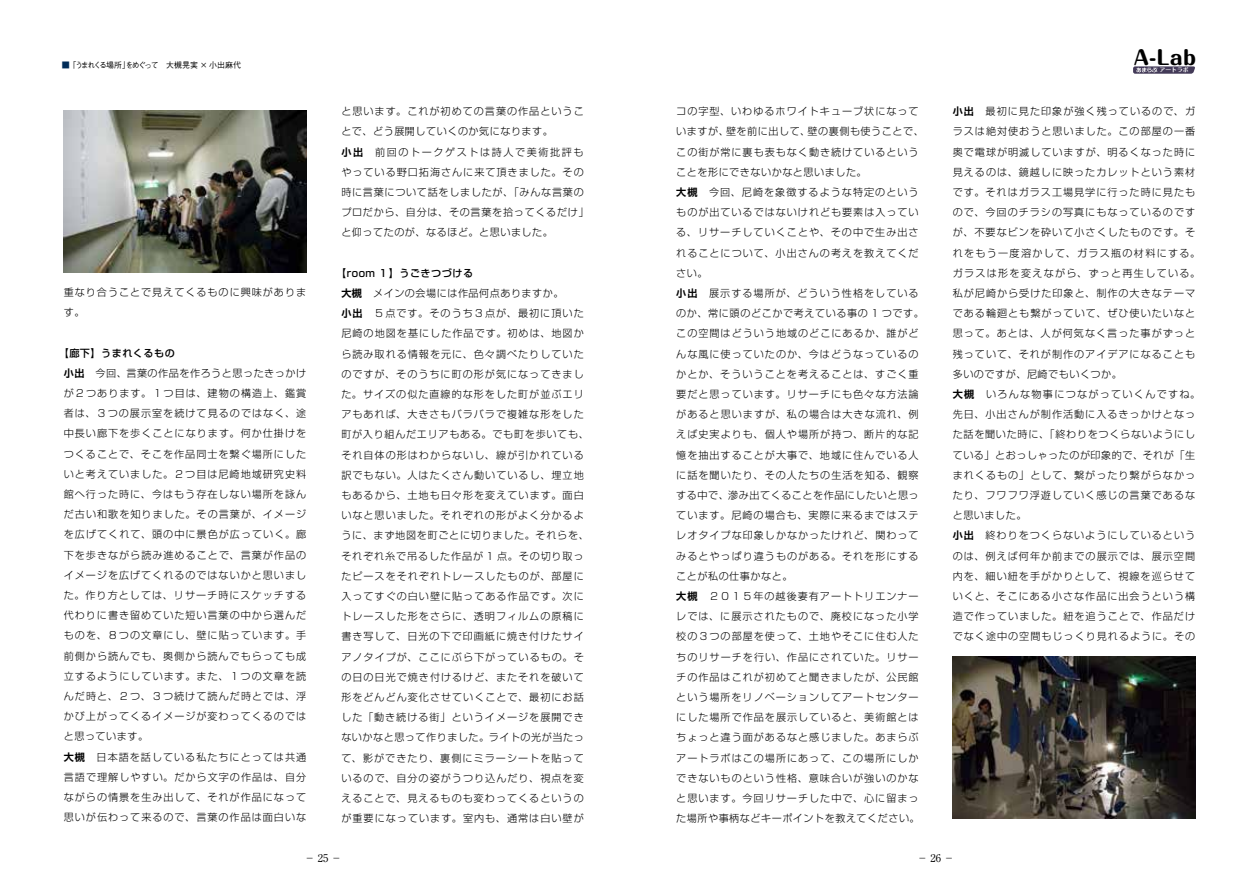
<style>
.page{position:relative;width:1259px;height:893px;background:#fff}
.page>*{position:absolute;margin:0;border:0;box-sizing:border-box;transform-origin:0 0}
.t1{font:800 19.5px "Maru Fo Pro";color:#000}
.t2{font:10.65px "Ryumin Pro";color:#000}
.t3{font:300 10.05px/20.2px "Shin Go Pro";letter-spacing:.1em;color:#000}
.t4{font:300 10.05px/20.2px "Shin Go Pro";letter-spacing:.07em;color:#000}
.t5{font:500 7.95px "Gothic BBB Pro";letter-spacing:-.145em;color:#000}
.t6{font:700 5.85px "Maru Fo Pro";color:#fff}
.s1{color:#002c58}
.s2{font-weight:500}
.s3{font-family:"Shin Go Pro De";font-weight:700}
</style>
<div class="page">
<svg style="left:1133px;top:66px;width:62px;height:8px"></svg>
<img style="left:64px;top:111px;width:242px;height:161px">
<img style="left:952px;top:657px;width:243px;height:162px">
<p class="t5" style="left:62px;top:59px;width:181px"><span class="s1">■</span>「うまれくる場所」をめぐって　大槻晃実 × 小出麻代</p>
<p class="t3" style="left:64px;top:281px;width:244px">重なり合うことで見えてくるものに興味があります。</p>
<p class="t3" style="left:64px;top:341px;width:244px;text-indent:-5px"><span class="s2">【廊下】うまれくるもの<br></span><span class="s3">小出</span>　今回、言葉の作品を作ろうと思ったきっかけが２つあります。１つ目は、建物の構造上、鑑賞者は、３つの展示室を続けて見るのではなく、途中長い廊下を歩くことになります。何か仕掛けをつくることで、そこを作品同士を繋ぐ場所にしたいと考えていました。２つ目は尼崎地域研究史料館へ行った時に、今はもう存在しない場所を詠んだ古い和歌を知りました。その言葉が、イメージを広げてくれて、頭の中に景色が広っていく。廊下を歩きながら読み進めることで、言葉が作品のイメージを広げてくれるのではないかと思いました。作り方としては、リサーチ時にスケッチする代わりに書き留めていた短い言葉の中から選んだものを、８つの文章にし、壁に貼っています。手前側から読んでも、奥側から読んでもらっても成立するようにしています。また、１つの文章を読んだ時と、２つ、３つ続けて読んだ時とでは、浮かび上がってくるイメージが変わってくるのではと思っています。<br><span class="s3">大槻</span>　日本語を話している私たちにとっては共通言語で理解しやすい。だから文字の作品は、自分ながらの情景を生み出して、それが作品になって思いが伝わって来るので、言葉の作品は面白いな</p>
<p class="t4" style="left:341px;top:100px;width:249px">と思います。これが初めての言葉の作品ということで、どう展開していくのか気になります。<br><span class="s3">小出</span>　前回のトークゲストは詩人で美術批評もやっている野口拓海さんに来て頂きました。その時に言葉について話をしましたが、「みんな言葉のプロだから、自分は、その言葉を拾ってくるだけ」と仰ってたのが、なるほど。と思いました。</p>
<p class="t3" style="left:341px;top:262px;width:249px;text-indent:-5px"><span class="s2">【room １】うごきつづける<br></span><span class="s3">大槻</span>　メインの会場には作品何点ありますか。<br><span class="s3">小出</span>　５点です。そのうち３点が、最初に頂いた尼崎の地図を基にした作品です。初めは、地図から読み取れる情報を元に、色々調べたりしていたのですが、そのうちに町の形が気になってきました。サイズの似た直線的な形をした町が並ぶエリアもあれば、大きさもバラバラで複雑な形をした町が入り組んだエリアもある。でも町を歩いても、それ自体の形はわからないし、線が引かれている訳でもない。人はたくさん動いているし、埋立地もあるから、土地も日々形を変えています。面白いなと思いました。それぞれの形がよく分かるように、まず地図を町ごとに切りました。それらを、それぞれ糸で吊るした作品が 1 点。その切り取ったピースをそれぞれトレースしたものが、部屋に入ってすぐの白い壁に貼ってある作品です。次にトレースした形をさらに、透明フィルムの原稿に書き写して、日光の下で印画紙に焼き付けたサイアノタイプが、ここにぶら下がっているもの。その日の日光で焼き付けるけど、またそれを破いて形をどんどん変化させていくことで、最初にお話した「動き続ける街」というイメージを展開できないかなと思って作りました。ライトの光が当たって、影ができたり、裏側にミラーシートを貼っているので、自分の姿がうつり込んだり、視点を変えることで、見えるものも変わってくるというのが重要になっています。室内も、通常は白い壁が</p>
<p class="t3" style="left:676px;top:100px;width:249px">コの字型、いわゆるホワイトキューブ状になっていますが、壁を前に出して、壁の裏側も使うことで、この街が常に裏も表もなく動き続けているということを形にできないかなと思いました。<br><span class="s3">大槻</span>　今回、尼崎を象徴するような特定のというものが出ているではないけれども要素は入っている、リサーチしていくことや、その中で生み出されることについて、小出さんの考えを教えてください。<br><span class="s3">小出</span>　展示する場所が、どういう性格をしているのか、常に頭のどこかで考えている事の 1 つです。この空間はどういう地域のどこにあるか、誰がどんな風に使っていたのか、今はどうなっているのかとか、そういうことを考えることは、すごく重要だと思っています。リサーチにも色々な方法論があると思いますが、私の場合は大きな流れ、例えば史実よりも、個人や場所が持つ、断片的な記憶を抽出することが大事で、地域に住んでいる人に話を聞いたり、その人たちの生活を知る、観察する中で、滲み出てくることを作品にしたいと思っています。尼崎の場合も、実際に来るまではステレオタイプな印象しかなかったけれど、関わってみるとやっぱり違うものがある。それを形にすることが私の仕事かなと。<br><span class="s3">大槻</span>　２０１５年の越後妻有アートトリエンナーレでは、に展示されたもので、廃校になった小学校の３つの部屋を使って、土地やそこに住む人たちのリサーチを行い、作品にされていた。リサーチの作品はこれが初めてと聞きましたが、公民館という場所をリノベーションしてアートセンターにした場所で作品を展示していると、美術館とはちょっと違う面があるなと感じました。あまらぶアートラボはこの場所にあって、この場所にしかできないものという性格、意味合いが強いのかなと思います。今回リサーチした中で、心に留まった場所や事柄などキーポイントを教えてください。</p>
<h1 class="t1" style="left:1134px;top:42px;width:64px">A-Lab</h1>
<p class="t6" style="left:1159px;top:65px;width:31px">アートラボ</p>
<p class="t3" style="left:952px;top:100px;width:249px"><span class="s3">小出</span>　最初に見た印象が強く残っているので、ガラスは絶対使おうと思いました。この部屋の一番奥で電球が明滅していますが、明るくなった時に見えるのは、鏡越しに映ったカレットという素材です。それはガラス工場見学に行った時に見たもので、今回のチラシの写真にもなっているのですが、不要なビンを砕いて小さくしたものです。それをもう一度溶かして、ガラス瓶の材料にする。ガラスは形を変えながら、ずっと再生している。私が尼崎から受けた印象と、制作の大きなテーマである輪廻とも繋がっていて、ぜひ使いたいなと思って。あとは、人が何気なく言った事がずっと残っていて、それが制作のアイデアになることも多いのですが、尼崎でもいくつか。<br><span class="s3">大槻</span>　いろんな物事につながっていくんですね。先日、小出さんが制作活動に入るきっかけとなった話を聞いた時に、「終わりをつくらないようにしている」とおっしゃったのが印象的で、それが「生まれくるもの」として、繋がったり繋がらなかったり、フワフワ浮遊していく感じの言葉であるなと思いました。<br><span class="s3">小出</span>　終わりをつくらないようにしているというのは、例えば何年か前までの展示では、展示空間内を、細い紐を手がかりとして、視線を巡らせていくと、そこにある小さな作品に出会うという構造で作っていました。紐を追うことで、作品だけでなく途中の空間もじっくり見れるように。その</p>
<p class="t2" style="left:305px;top:850px;width:39px">－25－</p>
<p class="t2" style="left:917px;top:850px;width:39px">－26－</p>
</div>
